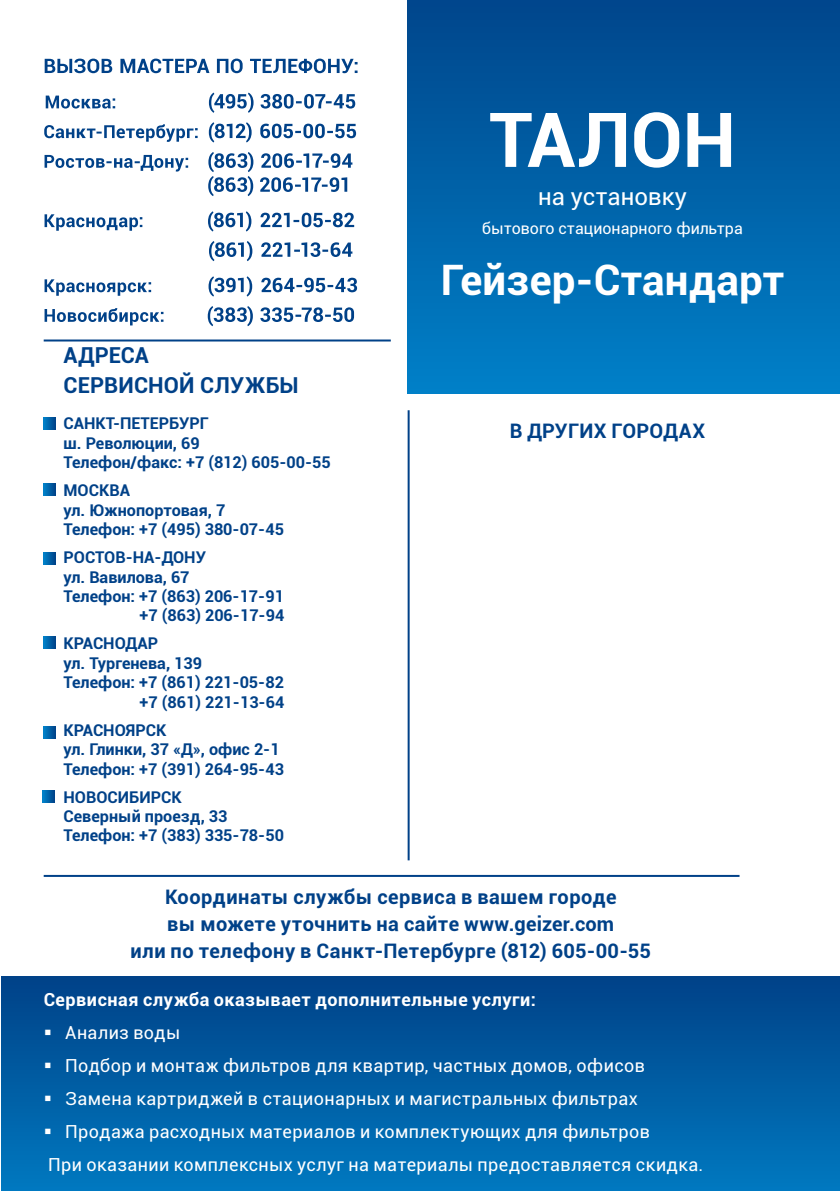
<style>
.page{position:relative;width:840px;height:1191px;background:#fff}
.page>*{position:absolute;margin:0;border:0;box-sizing:border-box;transform-origin:0 0}
.t1{font:700 75.8px "Roboto";letter-spacing:-.005em;color:#fff}
.t2{font:700 42px "Roboto";color:#fff}
.t3{font:24px "Roboto";color:#fff}
.t4{font:700 22px/29.6px "Roboto";letter-spacing:.01em;color:#004188}
.t5{font:700 20px/27.2px "Roboto";letter-spacing:.02em;color:#004188;text-align:center}
.t6{font:18px "Roboto";letter-spacing:.02em;color:#fff}
.t7{font:700 18px "Roboto";letter-spacing:.03em;color:#fff}
.t8{font:700 16.2px/19.4px "Roboto";color:#004188}
.t9{font:16px "Roboto";color:#fff}
</style>
<div class="page">
<div style="left:2px;top:976px;width:837px;height:215px;background:linear-gradient(to bottom,#004187,#0078bf)"></div>
<hr style="left:407px;top:410px;width:2px;height:450px;background:#004188">
<hr style="left:44px;top:339px;width:346px;height:2px;background:#004188">
<hr style="left:44px;top:875px;width:695px;height:2px;background:#004188">
<svg style="left:44px;top:418px;width:11px;height:12px"></svg>
<svg style="left:44px;top:483px;width:11px;height:12px"></svg>
<svg style="left:44px;top:552px;width:11px;height:12px"></svg>
<svg style="left:44px;top:636px;width:11px;height:12px"></svg>
<svg style="left:44px;top:726px;width:11px;height:13px"></svg>
<svg style="left:43px;top:791px;width:11px;height:12px"></svg>
<div style="left:407px;top:0;width:432px;height:393px;background:linear-gradient(to bottom,#00468b,#0080c8)"></div>
<svg style="left:45px;top:306px;width:309px;height:20px"></svg>
<svg style="left:45px;top:276px;width:312px;height:20px"></svg>
<svg style="left:209px;top:241px;width:143px;height:20px"></svg>
<svg style="left:45px;top:211px;width:309px;height:20px"></svg>
<svg style="left:44px;top:152px;width:308px;height:44px"></svg>
<svg style="left:44px;top:122px;width:312px;height:20px"></svg>
<svg style="left:46px;top:93px;width:309px;height:20px"></svg>
<svg style="left:45px;top:59px;width:312px;height:14px"></svg>
<svg style="left:45px;top:1029px;width:5px;height:6px"></svg>
<svg style="left:45px;top:1062px;width:5px;height:6px"></svg>
<svg style="left:45px;top:1095px;width:5px;height:6px"></svg>
<svg style="left:45px;top:1128px;width:5px;height:5px"></svg>
<h3 class="t4" style="left:63px;top:340px;width:236px">АДРЕСА<br>СЕРВИСНОЙ СЛУЖБЫ</h3>
<p class="t8" style="left:63px;top:413px;width:269px">САНКТ-ПЕТЕРБУРГ<br>ш. Революции, 69<br>Телефон/факс: +7 (812) 605-00-55</p>
<p class="t8" style="left:63px;top:480px;width:222px">МОСКВА<br>ул. Южнопортовая, 7<br>Телефон: +7 (495) 380-07-45</p>
<p class="t8" style="left:63px;top:547px;width:144px">РОСТОВ-НА-ДОНУ</p>
<p class="t8" style="left:63px;top:566px;width:127px">ул. Вавилова, 67</p>
<p class="t8" style="left:63px;top:586px;width:222px">Телефон: +7 (863) 206-17-91</p>
<p class="t8" style="left:139px;top:605px;width:146px">+7 (863) 206-17-94</p>
<p class="t8" style="left:63px;top:633px;width:96px">КРАСНОДАР</p>
<p class="t8" style="left:63px;top:652px;width:140px">ул. Тургенева, 139</p>
<p class="t8" style="left:63px;top:672px;width:222px">Телефон: +7 (861) 221-05-82</p>
<p class="t8" style="left:139px;top:691px;width:146px">+7 (861) 221-13-64</p>
<p class="t8" style="left:63px;top:719px;width:222px">КРАСНОЯРСК<br>ул. Глинки, 37 «Д», офис 2-1<br>Телефон: +7 (391) 264-95-43</p>
<p class="t8" style="left:63px;top:786px;width:222px">НОВОСИБИРСК<br>Северный проезд, 33<br>Телефон: +7 (383) 335-78-50</p>
<h1 class="t1" style="left:489px;top:86px;width:248px">ТАЛОН</h1>
<h3 class="t3" style="left:538px;top:180px;width:150px">на установку</h3>
<p class="t9" style="left:482px;top:217px;width:262px">бытового стационарного фильтра</p>
<h2 class="t2" style="left:440px;top:251px;width:345px">Гейзер-Стандарт</h2>
<p class="t5" style="left:509px;top:416px;width:197px">В ДРУГИХ ГОРОДАХ</p>
<p class="t5" style="left:131px;top:882px;width:521px">Координаты службы сервиса в вашем городе<br>вы можете уточнить на сайте www.geizer.com<br>или по телефону в Санкт-Петербурге (812) 605-00-55</p>
<p class="t7" style="left:44px;top:987px;width:493px">Сервисная служба оказывает дополнительные услуги:</p>
<p class="t6" style="left:65px;top:1020px;width:116px">Анализ воды</p>
<p class="t6" style="left:65px;top:1052px;width:581px">Подбор и монтаж фильтров для квартир, частных домов, офисов</p>
<p class="t6" style="left:65px;top:1085px;width:574px">Замена картриджей в стационарных и магистральных фильтрах</p>
<p class="t6" style="left:65px;top:1118px;width:586px">Продажа расходных материалов и комплектующих для фильтров</p>
<p class="t6" style="left:48px;top:1151px;width:656px">При оказании комплексных услуг на материалы предоставляется скидка.</p>
</div>
